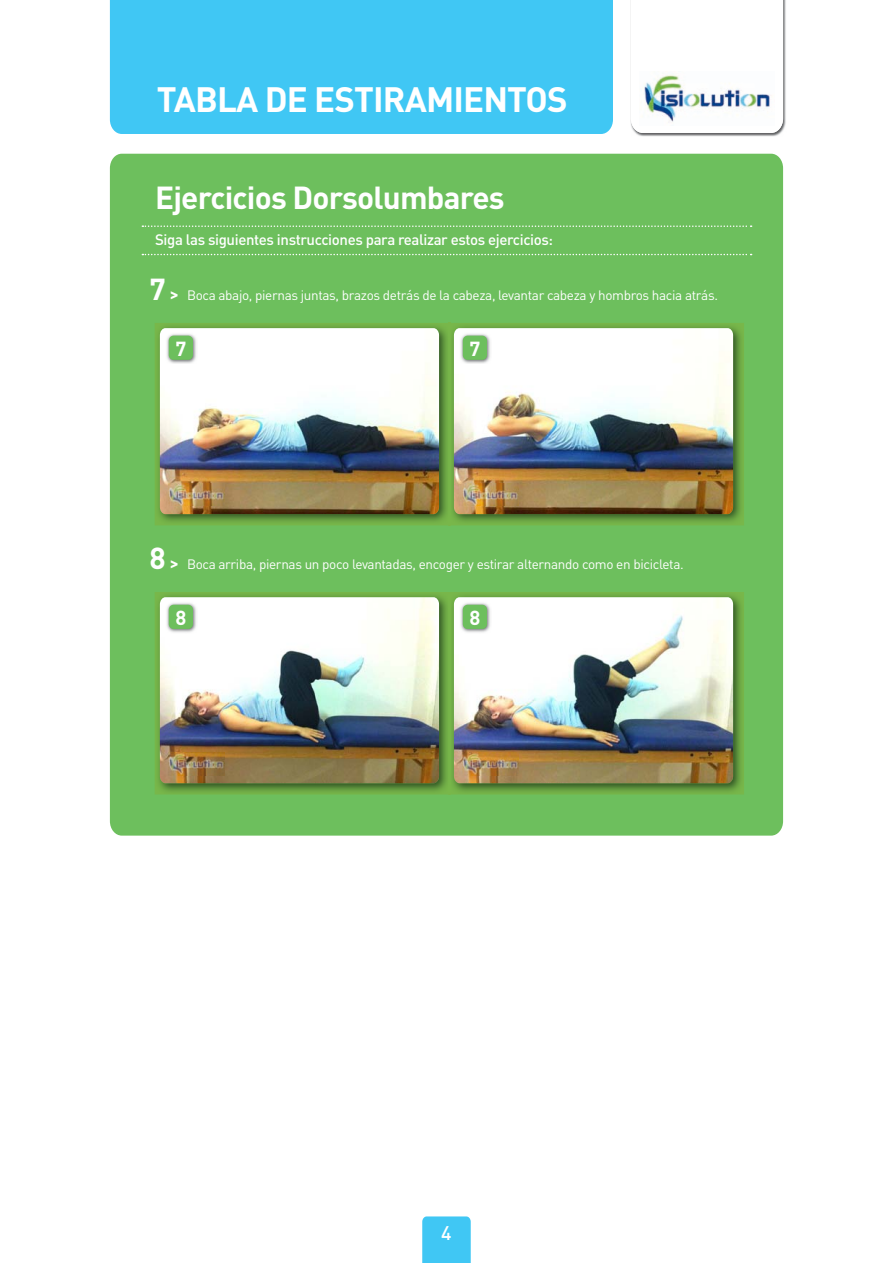
<style>
.page{position:relative;width:893px;height:1263px;background:#fff}
.page>*{position:absolute;margin:0;border:0;box-sizing:border-box;transform-origin:0 0}
.t1{font:700 34.8px "DIN";letter-spacing:-.025em;color:#fff}
.t2{font:700 31.5px "DIN";letter-spacing:-.025em;color:#fff}
.t3{font:700 20.1px "DIN";color:#fff}
.t4{font:500 19.5px "DIN";color:#fff}
.t5{font:500 15px "DIN";letter-spacing:-.025em;color:#fff}
.t6{font:13.5px "DIN";letter-spacing:-.025em;color:#fff}
.s1{font-weight:700;font-size:30px}
.s2{font-weight:700;font-size:16.5px}
</style>
<div class="page">
<div style="left:422px;top:1216px;width:49px;height:47px;background:#40c7f4"></div>
<div style="left:110px;top:0;width:503px;height:134px;background:#40c7f4"></div>
<img style="left:630px;top:0;width:156px;height:137px">
<svg style="left:631px;top:0;width:152px;height:133px"></svg>
<img style="left:640px;top:72px;width:134px;height:53px">
<div style="left:110px;top:154px;width:673px;height:682px;background:#6dbf5d"></div>
<svg style="left:142px;top:225px;width:610px;height:2px"></svg>
<svg style="left:142px;top:254px;width:610px;height:1px"></svg>
<img style="left:155px;top:323px;width:589px;height:202px">
<img style="left:160px;top:328px;width:279px;height:186px">
<img style="left:166px;top:333px;width:31px;height:31px">
<div style="left:169px;top:336px;width:24px;height:24px;background:#6dbf5d;border-radius:5px"></div>
<img style="left:168px;top:484px;width:56px;height:22px">
<img style="left:449px;top:323px;width:1px;height:202px">
<img style="left:454px;top:328px;width:279px;height:186px">
<img style="left:460px;top:333px;width:31px;height:31px">
<div style="left:463px;top:336px;width:24px;height:24px;background:#6dbf5d;border-radius:5px"></div>
<img style="left:462px;top:484px;width:56px;height:22px">
<img style="left:155px;top:592px;width:589px;height:202px">
<img style="left:160px;top:597px;width:279px;height:186px">
<img style="left:166px;top:602px;width:31px;height:31px">
<div style="left:169px;top:605px;width:24px;height:24px;background:#6dbf5d;border-radius:5px"></div>
<img style="left:168px;top:753px;width:56px;height:22px">
<img style="left:449px;top:592px;width:1px;height:202px">
<img style="left:454px;top:597px;width:279px;height:186px">
<img style="left:460px;top:602px;width:31px;height:31px">
<div style="left:463px;top:605px;width:24px;height:24px;background:#6dbf5d;border-radius:5px"></div>
<img style="left:462px;top:753px;width:56px;height:22px">
<h1 class="t1" style="left:157px;top:76px;width:412px">TABLA DE ESTIRAMIENTOS</h1>
<h2 class="t2" style="left:155px;top:176px;width:351px">Ejercicios Dorsolumbares</h2>
<p class="t5" style="left:155px;top:230px;width:399px">Siga las siguientes instrucciones para realizar estos ejercicios:</p>
<p class="t6" style="left:150px;top:288px;width:570px"><span class="s1">7</span> <span class="s2">&gt;</span> Boca abajo, piernas juntas, brazos detrás de la cabeza, levantar cabeza y hombros hacia atrás.</p>
<h3 class="t3" style="left:175px;top:335px;width:12px">7</h3>
<h3 class="t3" style="left:469px;top:335px;width:12px">7</h3>
<p class="t6" style="left:150px;top:557px;width:536px"><span class="s1">8</span> <span class="s2">&gt;</span> Boca arriba, piernas un poco levantadas, encoger y estirar alternando como en bicicleta.</p>
<h3 class="t3" style="left:175px;top:604px;width:12px">8</h3>
<h3 class="t3" style="left:469px;top:604px;width:12px">8</h3>
<h3 class="t4" style="left:441px;top:1220px;width:12px">4</h3>
</div>
